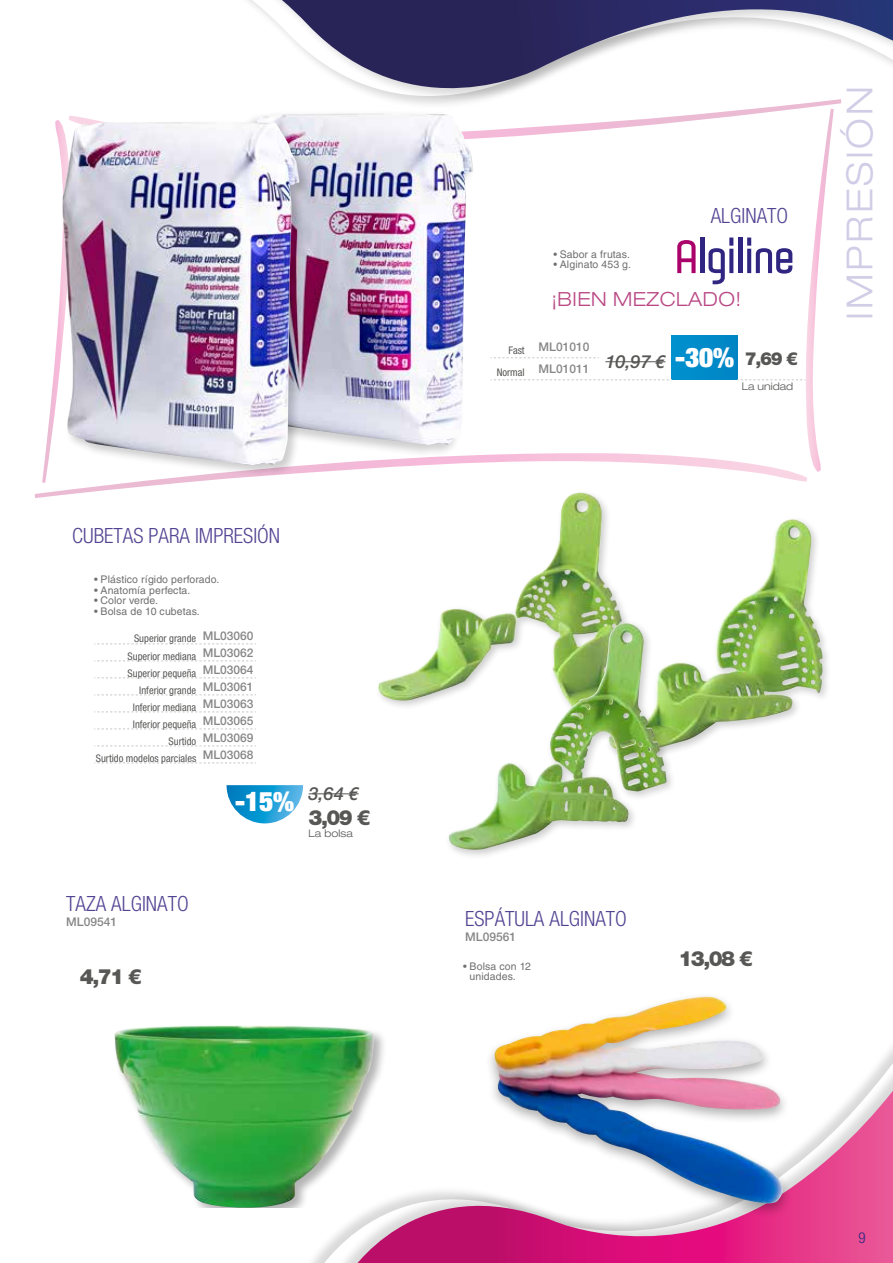
<style>
.page{position:relative;width:893px;height:1263px;background:#fff}
.page>*{position:absolute;margin:0;border:0;box-sizing:border-box;transform-origin:0 0}
.t1{font:300 expanded 36px "Helvetica Neue";letter-spacing:.075em;color:#d1cde7}
.t2{font:300 condensed 21px "Helvetica Neue";color:#534493}
.t3{font:900 21px "Helvetica Neue";letter-spacing:-.075em;color:#575756}
.t4{font:300 expanded 19.5px "Helvetica Neue";letter-spacing:.025em;color:#b94884}
.t5{font:italic 500 18px "Helvetica Neue";color:#575756}
.t6{font:300 condensed 15px "Helvetica Neue";color:#302681}
.t7{font:500 12px "Helvetica Neue";color:#878787}
.t8{font:condensed 10.5px/17px "Helvetica Neue";color:#575756;text-align:right}
.t9{font:10.5px/10.5px "Helvetica LT Std";letter-spacing:.01em;color:#706f6f}
.t10{font:300 expanded 10.5px "Helvetica Neue";letter-spacing:.005em;color:#575756}
.s1{font-weight:900;font-style:normal;font-stretch:expanded;font-size:27px;color:#fff}
</style>
<div class="page">
<svg style="left:347px;top:1064px;width:546px;height:199px"></svg>
<svg style="left:255px;top:0;width:638px;height:103px"></svg>
<img style="left:35px;top:99px;width:806px;height:399px">
<div style="left:114px;top:1025px;width:274px;height:183px;background:#000;opacity:.3"></div>
<img style="left:114px;top:1025px;width:260px;height:183px">
<svg style="left:94px;top:644px;width:162px;height:1px"></svg>
<svg style="left:94px;top:661px;width:162px;height:1px"></svg>
<svg style="left:94px;top:678px;width:162px;height:1px"></svg>
<svg style="left:94px;top:695px;width:162px;height:1px"></svg>
<svg style="left:94px;top:712px;width:162px;height:1px"></svg>
<svg style="left:94px;top:729px;width:162px;height:1px"></svg>
<svg style="left:94px;top:746px;width:162px;height:1px"></svg>
<svg style="left:94px;top:763px;width:162px;height:1px"></svg>
<svg style="left:227px;top:785px;width:76px;height:38px"></svg>
<hr style="left:309px;top:793px;width:50px;height:1px;background:#575756">
<div style="left:604px;top:516px;width:228px;height:247px;background:#000;opacity:.2"></div>
<img style="left:633px;top:519px;width:189px;height:234px">
<div style="left:375px;top:489px;width:258px;height:242px;background:#000;opacity:.2"></div>
<img style="left:515px;top:493px;width:109px;height:126px">
<div style="left:445px;top:619px;width:232px;height:241px;background:#000;opacity:.2"></div>
<img style="left:449px;top:623px;width:218px;height:227px">
<div style="left:485px;top:991px;width:308px;height:227px;background:#000;opacity:.3"></div>
<img style="left:494px;top:997px;width:289px;height:211px">
<h2 class="t2" style="left:711px;top:204px;width:79px">ALGINATO</h2>
<p class="t9" style="left:553px;top:249px;width:78px">• Sabor a frutas.</p>
<p class="t9" style="left:553px;top:259px;width:79px">• Alginato 453 g.</p>
<h3 class="t4" style="left:551px;top:288px;width:191px">¡BIEN MEZCLADO!</h3>
<p class="t7" style="left:509px;top:340px;width:82px"><sub>Fast</sub> ML01010</p>
<h3 class="t5" style="left:605px;top:351px;width:194px">10,97 € <span class="s1">-30%</span> <sup>7,69</sup> <sup>€</sup></h3>
<p class="t7" style="left:497px;top:362px;width:94px"><sub>Normal</sub> ML01011</p>
<p class="t10" style="left:742px;top:380px;width:53px">La unidad</p>
<h1 class="t1" style="left:838px;top:319px;width:234px;rotate:-90deg">IMPRESIÓN</h1>
<h2 class="t2" style="left:72px;top:524px;width:209px">CUBETAS PARA IMPRESIÓN</h2>
<p class="t9" style="left:94px;top:574px;width:127px">• Plástico rígido perforado.</p>
<p class="t9" style="left:94px;top:585px;width:98px">• Anatomía perfecta.</p>
<p class="t9" style="left:94px;top:595px;width:65px">• Color verde.</p>
<p class="t9" style="left:94px;top:606px;width:107px">• Bolsa de 10 cubetas.</p>
<p class="t8" style="left:96px;top:630px;width:159px">Superior grande <sup>ML03060<br></sup>Superior mediana <sup>ML03062<br></sup>Superior pequeña <sup>ML03064<br></sup>Inferior grande <sup>ML03061<br></sup>Inferior mediana <sup>ML03063<br></sup>Inferior pequeña <sup>ML03065<br></sup>Surtido <sup>ML03069<br></sup>Surtido modelos parciales <sup>ML03068</sup></p>
<h3 class="t5" style="left:235px;top:783px;width:125px"><span class="s1">-15%</span> 3,64 €</h3>
<h2 class="t3" style="left:309px;top:805px;width:64px">3,09 €</h2>
<p class="t10" style="left:309px;top:827px;width:46px">La bolsa</p>
<h2 class="t2" style="left:66px;top:892px;width:124px">TAZA ALGINATO</h2>
<p class="t7" style="left:66px;top:915px;width:52px">ML09541</p>
<h2 class="t2" style="left:465px;top:906px;width:163px">ESPÁTULA ALGINATO</h2>
<p class="t7" style="left:465px;top:930px;width:52px">ML09561</p>
<h2 class="t3" style="left:80px;top:963px;width:64px">4,71 €</h2>
<p class="t9" style="left:470px;top:961px;width:63px;text-indent:-6px">• Bolsa con 12 unidades.</p>
<h2 class="t3" style="left:678px;top:946px;width:76px">13,08 €</h2>
<h3 class="t6" style="left:859px;top:1229px;width:9px">9</h3>
</div>
